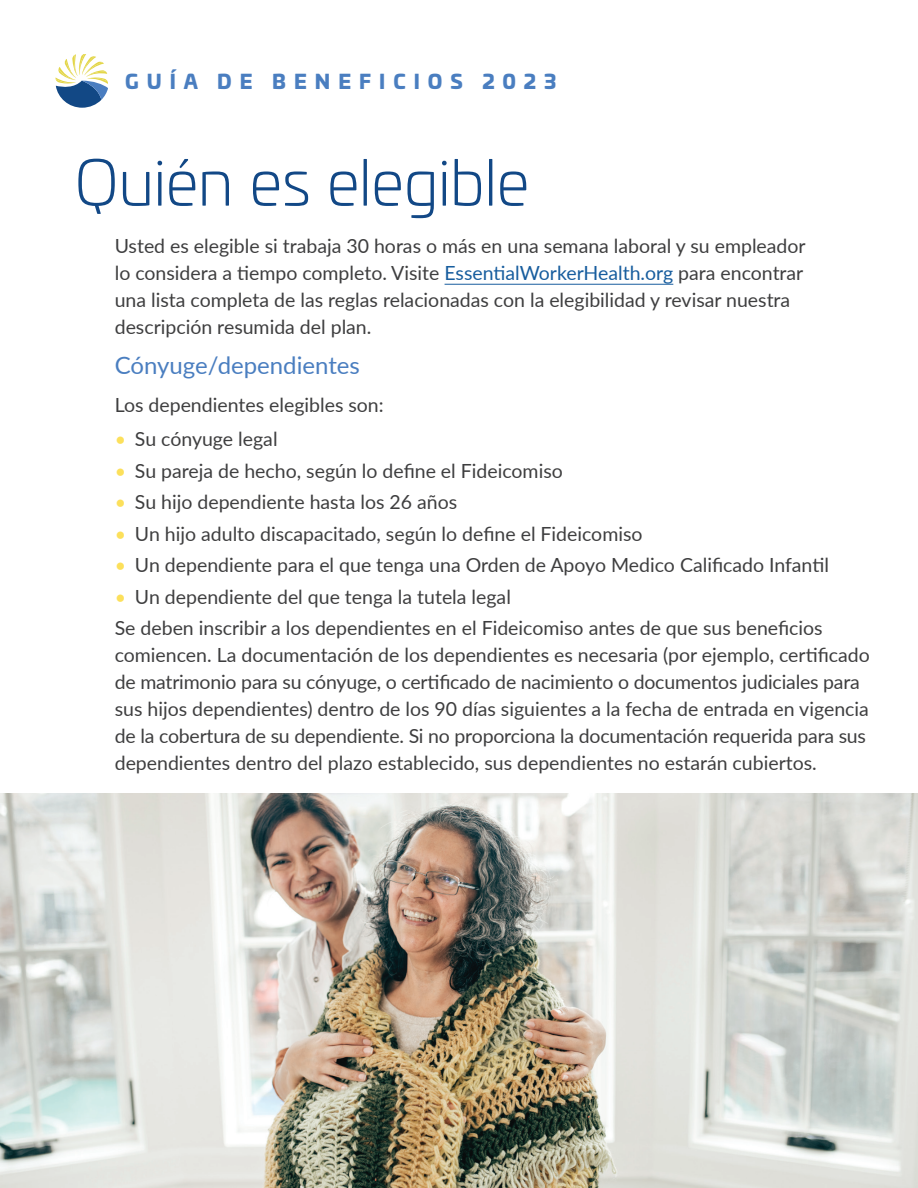
<style>
.page{position:relative;width:918px;height:1188px;background:#fff}
.page>*{position:absolute;margin:0;border:0;box-sizing:border-box;transform-origin:0 0}
.Univia_Large_Title{font:300 63px "Univia Pro";letter-spacing:-.015em;color:#124886}
._16pt_Univia_Highlig{font:24px "Lato";color:#4a7ec0}
.Body_13pt{font:19.5px/27px "Lato";color:#3e3e3f}
.t1{font:900 19.5px "Univia Pro";letter-spacing:.41em;color:#4a7ec0}
.s1{color:#175d9e}
.s2{color:#fce05b}
</style>
<div class="page">
<svg style="left:56px;top:54px;width:52px;height:54px"></svg>
<hr style="left:445px;top:284px;width:228px;height:1px;background:#175d9e">
<img style="left:0;top:793px;width:918px;height:395px">
<p class="t1" style="left:125px;top:66px;width:433px">GUÍA DE BENEFICIOS 2023</p>
<p class="Univia_Large_Title" style="left:74px;top:138px;width:457px">Quién es elegible</p>
<p class="Body_13pt" style="left:115px;top:231px;width:692px">Usted es elegible si trabaja 30 horas o más en una semana laboral y su empleador lo considera a tiempo completo. Visite <span class="s1">EssentialWorkerHealth.org</span> para encontrar una lista completa de las reglas relacionadas con la elegibilidad y revisar nuestra descripción resumida del plan.</p>
<p class="_16pt_Univia_Highlig" style="left:115px;top:348px;width:247px">Cónyuge/dependientes</p>
<p class="Body_13pt" style="left:115px;top:390px;width:270px">Los dependientes elegibles son:</p>
<p class="Body_13pt" style="left:115px;top:425px;width:164px"><span class="s2">•</span> Su cónyuge legal</p>
<p class="Body_13pt" style="left:115px;top:456px;width:450px"><span class="s2">•</span> Su pareja de hecho, según lo define el Fideicomiso</p>
<p class="Body_13pt" style="left:115px;top:488px;width:344px"><span class="s2">•</span> Su hijo dependiente hasta los 26 años</p>
<p class="Body_13pt" style="left:115px;top:519px;width:529px"><span class="s2">•</span> Un hijo adulto discapacitado, según lo define el Fideicomiso</p>
<p class="Body_13pt" style="left:115px;top:551px;width:716px"><span class="s2">•</span> Un dependiente para el que tenga una Orden de Apoyo Medico Calificado Infantil</p>
<p class="Body_13pt" style="left:115px;top:582px;width:398px"><span class="s2">•</span> Un dependiente del que tenga la tutela legal</p>
<p class="Body_13pt" style="left:115px;top:614px;width:757px">Se deben inscribir a los dependientes en el Fideicomiso antes de que sus beneficios comiencen. La documentación de los dependientes es necesaria (por ejemplo, certificado de matrimonio para su cónyuge, o certificado de nacimiento o documentos judiciales para sus hijos dependientes) dentro de los 90 días siguientes a la fecha de entrada en vigencia de la cobertura de su dependiente. Si no proporciona la documentación requerida para sus dependientes dentro del plazo establecido, sus dependientes no estarán cubiertos.</p>
</div>
